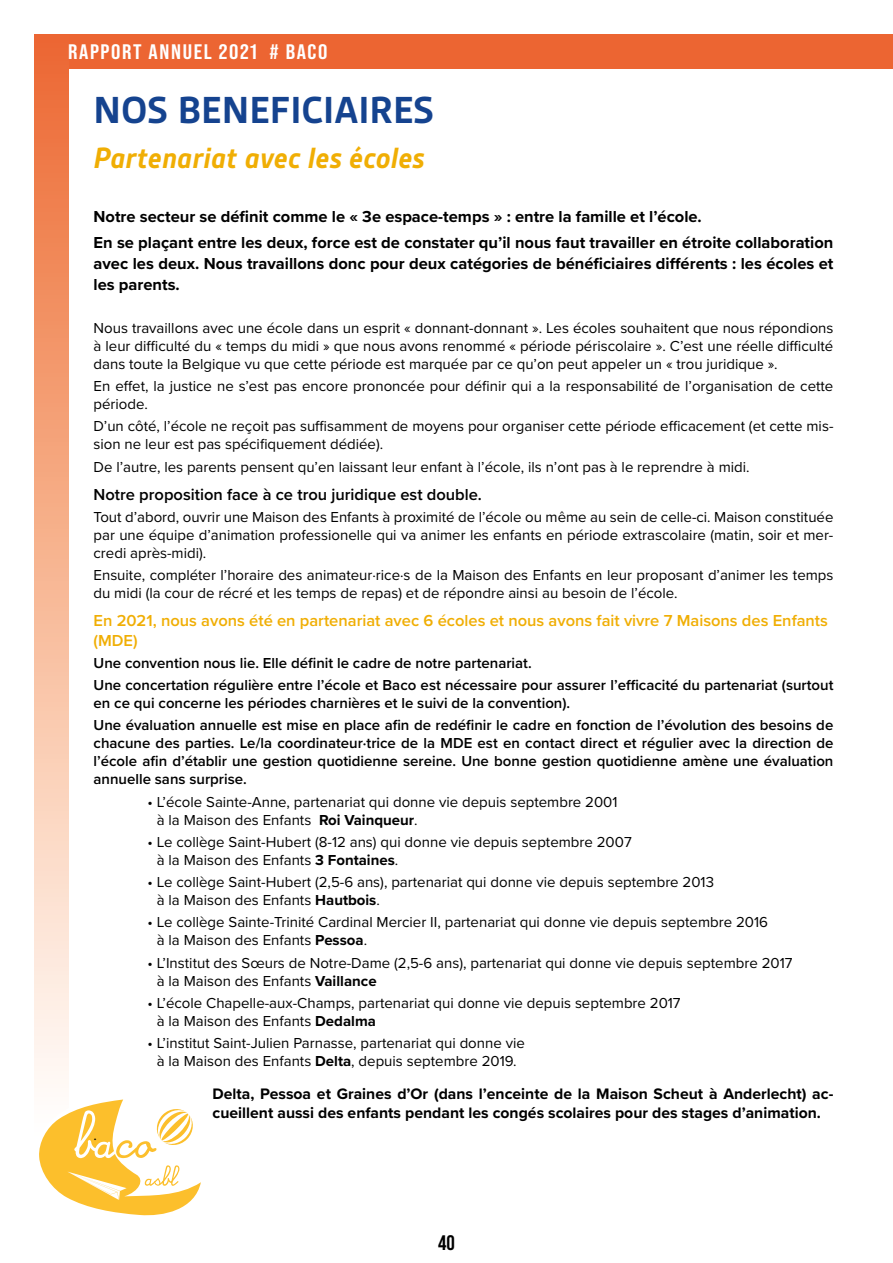
<style>
.page{position:relative;width:893px;height:1263px;background:#fff}
.page>*{position:absolute;margin:0;border:0;box-sizing:border-box;transform-origin:0 0}
.t1{font:700 40.5px "Gesta";color:#15438f}
.t2{font:italic 700 31.5px "Gesta";color:#f0ae04}
.t3{font:700 21px "Bebas Neue Pro";letter-spacing:.07em;color:#fff;scale:1.11 1}
.t4{font:700 21px "Bebas Neue Pro";color:#000}
.t5{font:700 16.5px/25.2px "Proxima Nova";color:#000}
.t6{font:600 16.5px/19.5px "Proxima Nova";color:#f0ae04}
.t7{font:600 16.5px "Proxima Nova";color:#000}
.t8{font:700 15.75px/19.5px "Proxima Nova";color:#000}
.t9{font:15px/18px "Proxima Nova";color:#000}
.t10{font:600 15px/22.2px "Proxima Nova";color:#000}
.s1{font-weight:700}
</style>
<div class="page">
<div style="left:34px;top:34px;width:859px;height:34px;background:#ec6532"></div>
<div style="left:34px;top:34px;width:34px;height:1106px;background:linear-gradient(to bottom,#ed6a2f,#fffffe)"></div>
<div style="left:34px;top:1093px;width:198px;height:125px;background:#fff;border-radius:50%"></div>
<svg style="left:38px;top:1099px;width:163px;height:117px"></svg>
<h3 class="t3" style="left:68px;top:40px;width:235px">RAPPORT ANNUEL 2021 # BACO</h3>
<h1 class="t1" style="left:94px;top:87px;width:342px">NOS BENEFICIAIRES</h1>
<h2 class="t2" style="left:94px;top:140px;width:333px">Partenariat avec les écoles</h2>
<p class="t5" style="left:94px;top:204px;width:741px">Notre secteur se définit comme le « 3e espace-temps » : entre la famille et l’école.<br>En se plaçant entre les deux, force est de constater qu’il nous faut travailler en étroite collaboration</p>
<p class="t5" style="left:94px;top:252px;width:741px;line-height:21px">avec les deux. Nous travaillons donc pour deux catégories de bénéficiaires différents : les écoles et les parents.</p>
<p class="t9" style="left:94px;top:318px;width:741px;text-align:justify">Nous travaillons avec une école dans un esprit « donnant-donnant ». Les écoles souhaitent que nous répondions à leur difficulté du « temps du midi » que nous avons renommé « période périscolaire ». C’est une réelle difficulté dans toute la Belgique vu que cette période est marquée par ce qu’on peut appeler un « trou juridique ».</p>
<p class="t9" style="left:94px;top:376px;width:741px">En effet, la justice ne s’est pas encore prononcée pour définir qui a la responsabilité de l’organisation de cette période.</p>
<p class="t9" style="left:94px;top:417px;width:741px">D’un côté, l’école ne reçoit pas suffisamment de moyens pour organiser cette période efficacement (et cette mis&shy;sion ne leur est pas spécifiquement dédiée).</p>
<p class="t9" style="left:94px;top:457px;width:658px">De l’autre, les parents pensent qu’en laissant leur enfant à l’école, ils n’ont pas à le reprendre à midi.</p>
<p class="t7" style="left:94px;top:482px;width:390px">Notre proposition face à ce trou juridique est double.</p>
<p class="t9" style="left:94px;top:507px;width:741px;text-align:justify">Tout d’abord, ouvrir une Maison des Enfants à proximité de l’école ou même au sein de celle-ci. Maison constituée par une équipe d’animation professionelle qui va animer les enfants en période extrascolaire (matin, soir et mer&shy;credi après-midi).</p>
<p class="t9" style="left:94px;top:565px;width:741px">Ensuite, compléter l’horaire des animateur·rice·s de la Maison des Enfants en leur proposant d’animer les temps du midi (la cour de récré et les temps de repas) et de répondre ainsi au besoin de l’école.</p>
<p class="t6" style="left:94px;top:610px;width:736px">En 2021, nous avons été en partenariat avec 6 écoles et nous avons fait vivre 7 Maisons des Enfants (MDE)</p>
<p class="t10" style="left:94px;top:651px;width:741px">Une convention nous lie. Elle définit le cadre de notre partenariat.<br>Une concertation régulière entre l’école et Baco est nécessaire pour assurer l’efficacité du partenariat (surtout</p>
<p class="t10" style="left:94px;top:692px;width:741px">en ce qui concerne les périodes charnières et le suivi de la convention).<br>Une évaluation annuelle est mise en place afin de redéfinir le cadre en fonction de l’évolution des besoins de</p>
<p class="t10" style="left:94px;top:734px;width:741px;line-height:18px;text-align:justify">chacune des parties. Le/la coordinateur·trice de la MDE est en contact direct et régulier avec la direction de l’école afin d’établir une gestion quotidienne sereine. Une bonne gestion quotidienne amène une évaluation annuelle sans surprise.</p>
<p class="t9" style="left:157px;top:792px;width:462px;text-indent:-9px">• L’école Sainte-Anne, partenariat qui donne vie depuis septembre 2001 à la Maison des Enfants <span class="s1">Roi Vainqueur</span>.</p>
<p class="t9" style="left:157px;top:832px;width:476px;text-indent:-9px">• Le collège Saint-Hubert (8-12 ans) qui donne vie depuis septembre 2007 à la Maison des Enfants <span class="s1">3 Fontaines</span>.</p>
<p class="t9" style="left:157px;top:872px;width:559px;text-indent:-9px">• Le collège Saint-Hubert (2,5-6 ans), partenariat qui donne vie depuis septembre 2013 à la Maison des Enfants <span class="s1">Hautbois</span>.</p>
<p class="t9" style="left:157px;top:913px;width:613px;text-indent:-9px">• Le collège Sainte-Trinité Cardinal Mercier II, partenariat qui donne vie depuis septembre 2016 à la Maison des Enfants <span class="s1">Pessoa</span>.</p>
<p class="t9" style="left:157px;top:953px;width:637px;text-indent:-9px">• L’Institut des Sœurs de Notre-Dame (2,5-6 ans), partenariat qui donne vie depuis septembre 2017 à la Maison des Enfants <span class="s1">Vaillance</span></p>
<p class="t9" style="left:157px;top:993px;width:525px;text-indent:-9px">• L’école Chapelle-aux-Champs, partenariat qui donne vie depuis septembre 2017 à la Maison des Enfants <span class="s1">Dedalma</span></p>
<p class="t9" style="left:148px;top:1033px;width:379px;text-align:center">• L’institut Saint-Julien Parnasse, partenariat qui donne vie à la Maison des Enfants <span class="s1">Delta</span>, depuis septembre 2019.</p>
<p class="t8" style="left:213px;top:1083px;width:622px">Delta, Pessoa et Graines d’Or (dans l’enceinte de la Maison Scheut à Anderlecht) ac&shy;cueillent aussi des enfants pendant les congés scolaires pour des stages d’animation.</p>
<p class="t9" style="left:94px;top:1125px;width:5px">.</p>
<h3 class="t4" style="left:438px;top:1231px;width:18px">40</h3>
</div>
